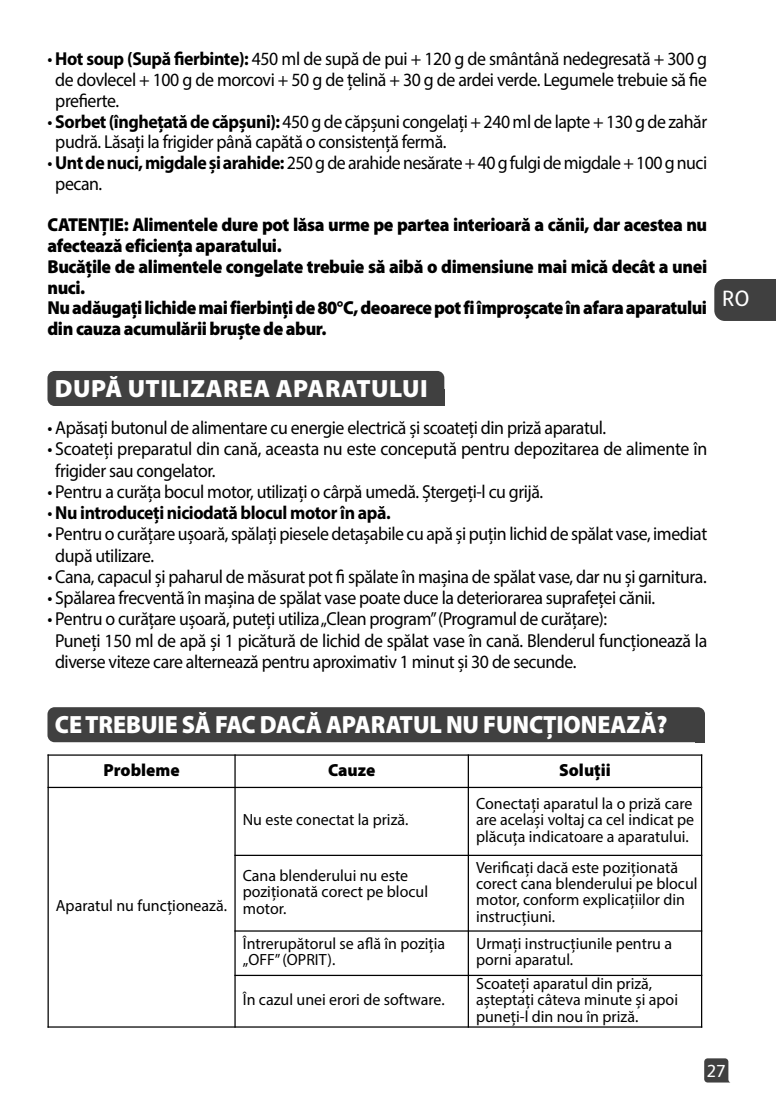
<style>
.page{position:relative;width:776px;height:1113px;background:#fff}
.page>*{position:absolute;margin:0;border:0;box-sizing:border-box;transform-origin:0 0}
.t1{font:900 25px "Myriad Pro";letter-spacing:-.005em;color:#fff;scale:.95 1}
.t2{font:900 25px "Myriad Pro";letter-spacing:.02em;color:#fff}
.t3{font:22.25px "FS Albert";color:#fff}
.t4{font:18.75px/21.2px "Myriad Pro";letter-spacing:-.025em;color:#000;scale:.95 1}
.t5{font:900 18.75px/20.8px "Myriad Pro";letter-spacing:-.025em;color:#000;scale:.95 1}
.t6{font:700 18.75px "Myriad Pro";letter-spacing:-.025em;color:#000;scale:.95 1}
.t7{font:900 17.5px "Myriad Pro";color:#000}
.t8{font:17.5px "FS Albert";color:#fff}
.t9{font:16.25px/16.2px "Myriad Pro";color:#000}
.s1{font-weight:700}
.s2{font-weight:400}
</style>
<div class="page">
<svg style="left:704px;top:1058px;width:26px;height:24px"></svg>
<div style="left:714px;top:279px;width:61px;height:42px;background:#404040"></div>
<div style="left:47px;top:371px;width:397px;height:35px;background:#404040;border-radius:7px"></div>
<div style="left:435px;top:390px;width:9px;height:16px;background:#404040"></div>
<div style="left:47px;top:707px;width:657px;height:35px;background:#404040;border-radius:7px"></div>
<div style="left:695px;top:726px;width:9px;height:16px;background:#404040"></div>
<hr style="left:47px;top:754px;width:2px;height:273px;background:#000">
<hr style="left:234px;top:754px;width:1px;height:273px;background:#000">
<hr style="left:467px;top:754px;width:1px;height:273px;background:#000">
<hr style="left:700px;top:754px;width:2px;height:273px;background:#000">
<hr style="left:47px;top:754px;width:655px;height:1px;background:#000">
<hr style="left:47px;top:786px;width:655px;height:2px;background:#000">
<hr style="left:234px;top:854px;width:468px;height:1px;background:#000">
<hr style="left:234px;top:930px;width:468px;height:1px;background:#000">
<hr style="left:234px;top:974px;width:468px;height:1px;background:#000">
<hr style="left:47px;top:1026px;width:655px;height:1px;background:#000">
<p class="t4" style="left:55px;top:50px;width:687px;text-align:justify;text-indent:-8px">• <span class="s1">Hot soup (Supă fierbinte):</span> 450 ml de supă de pui + 120 g de smântână nedegresată + 300 g de dovlecel + 100 g de morcovi + 50 g de țelină + 30 g de ardei verde. Legumele trebuie să fie prefierte.</p>
<p class="t4" style="left:55px;top:112px;width:687px;text-indent:-8px">• <span class="s1">Sorbet (înghețată de căpșuni):</span> 450 g de căpșuni congelați + 240 ml de lapte + 130 g de zahăr pudră. Lăsați la frigider până capătă o consistență fermă.</p>
<p class="t4" style="left:55px;top:154px;width:687px;text-indent:-8px">• <span class="s1">Unt de nuci, migdale și arahide:</span> 250 g de arahide nesărate + 40 g fulgi de migdale + 100 g nuci pecan.</p>
<p class="t5" style="left:47px;top:216px;width:695px">CATENȚIE: Alimentele dure pot lăsa urme pe partea interioară a cănii, dar acestea nu afectează eficiența aparatului.<br>Bucățile de alimentele congelate trebuie să aibă o dimensiune mai mică decât a unei nuci.<br>Nu adăugați lichide mai fierbinți de 80°C, deoarece pot fi împroșcate în afara aparatului din cauza acumulării bruște de abur.</p>
<h1 class="t2" style="left:55px;top:379px;width:374px">DUPĂ UTILIZAREA APARATULUI</h1>
<p class="t4" style="left:47px;top:419px;width:589px">• Apăsați butonul de alimentare cu energie electrică și scoateți din priză aparatul.</p>
<p class="t4" style="left:55px;top:440px;width:687px;text-indent:-8px">• Scoateți preparatul din cană, aceasta nu este concepută pentru depozitarea de alimente în frigider sau congelator.</p>
<p class="t4" style="left:47px;top:482px;width:523px">• Pentru a curăța bocul motor, utilizați o cârpă umedă. Ștergeți-l cu grijă.</p>
<p class="t6" style="left:47px;top:506px;width:362px"><span class="s2">•</span> Nu introduceți niciodată blocul motor în apă.</p>
<p class="t4" style="left:55px;top:525px;width:687px;text-indent:-8px">• Pentru o curățare ușoară, spălați piesele detașabile cu apă și puțin lichid de spălat vase, imediat după utilizare.</p>
<p class="t4" style="left:47px;top:567px;width:695px">• Cana, capacul și paharul de măsurat pot fi spălate în mașina de spălat vase, dar nu și garnitura.</p>
<p class="t4" style="left:47px;top:588px;width:641px">• Spălarea frecventă în mașina de spălat vase poate duce la deteriorarea suprafeței cănii.</p>
<p class="t4" style="left:55px;top:610px;width:687px;text-indent:-7px">• Pentru o curățare ușoară, puteți utiliza „Clean program” (Programul de curățare):<br>Puneți 150 ml de apă și 1 picătură de lichid de spălat vase în cană. Blenderul funcționează la diverse viteze care alternează pentru aproximativ 1 minut și 30 de secunde.</p>
<h1 class="t1" style="left:55px;top:715px;width:646px">CE TREBUIE SĂ FAC DACĂ APARATUL NU FUNCȚIONEAZĂ?</h1>
<p class="t7" style="left:103px;top:763px;width:77px">Probleme</p>
<p class="t7" style="left:328px;top:763px;width:49px">Cauze</p>
<p class="t7" style="left:559px;top:763px;width:53px">Soluții</p>
<p class="t9" style="left:56px;top:898px;width:172px">Aparatul nu funcționează.</p>
<p class="t9" style="left:243px;top:813px;width:167px">Nu este conectat la priză.</p>
<p class="t9" style="left:476px;top:796px;width:219px;text-align:justify">Conectați aparatul la o priză care are același voltaj ca cel indicat pe plăcuța indicatoare a aparatului.</p>
<p class="t9" style="left:243px;top:868px;width:187px">Cana blenderului nu este poziționată corect pe blocul motor.</p>
<p class="t9" style="left:476px;top:860px;width:223px">Verificați dacă este poziționată corect cana blenderului pe blocul motor, conform explicațiilor din instrucțiuni.</p>
<p class="t9" style="left:243px;top:936px;width:204px">Întrerupătorul se află în poziția „OFF” (OPRIT).</p>
<p class="t9" style="left:476px;top:936px;width:197px">Urmați instrucțiunile pentru a porni aparatul.</p>
<p class="t9" style="left:243px;top:992px;width:203px">În cazul unei erori de software.</p>
<p class="t9" style="left:476px;top:976px;width:203px">Scoateți aparatul din priză, așteptați câteva minute și apoi puneți-l din nou în priză.</p>
<p class="t3" style="left:721px;top:290px;width:29px">RO</p>
<p class="t8" style="left:706px;top:1064px;width:21px">27</p>
</div>
